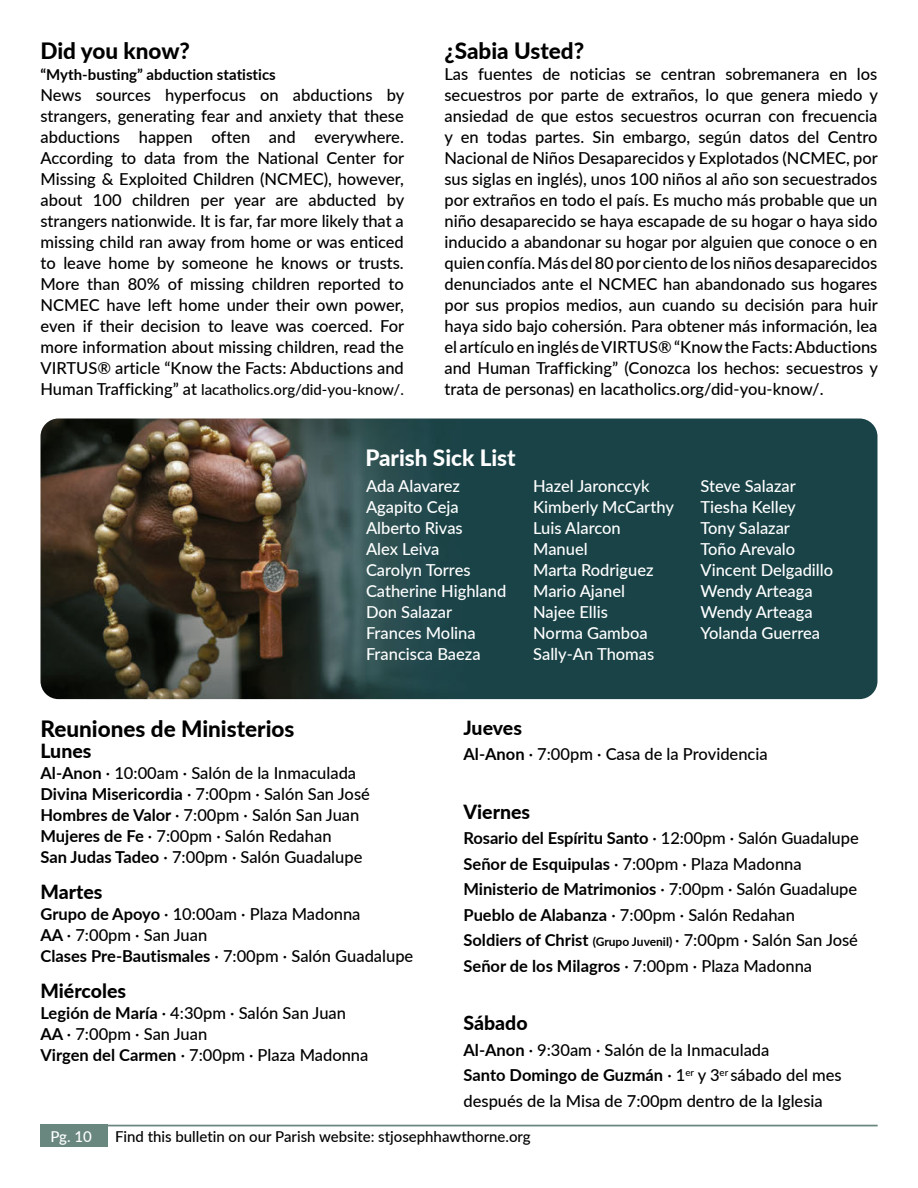
<style>
.page{position:relative;width:918px;height:1188px;background:#fff}
.page>*{position:absolute;margin:0;border:0;box-sizing:border-box;transform-origin:0 0}
.t1{font:800 22.5px "Lato";color:#000}
.t2{font:800 22.5px "Lato";color:#fff}
.t3{font:800 19.5px "Lato";color:#000}
.t4{font:500 16.5px/21px "Grcdqr Lato";color:#000}
.t5{font:500 16.5px/21px "Grcdqr Lato";color:#fff}
.t6{font:700 16.5px "Lato";letter-spacing:-.005em;color:#000}
.t7{font:500 15px "Wmycwp Lato";color:#000}
.t8{font:500 15px "Grcdqr Lato";color:#000}
.t9{font:700 15px "Lato";color:#000}
.t10{font:500 15px "Grcdqr Lato";color:#fff}
.s1{font-size:16.5px}
.s2{font-family:"Lato";font-weight:700}
.s3{font-family:"Grcdqr Lato";font-weight:500}
.s4{font-family:"Lato";font-weight:700;font-size:12px}
</style>
<div class="page">
<div style="left:41px;top:1125px;width:67px;height:22px;background:#69877f"></div>
<hr style="left:108px;top:1125px;width:770px;height:1px;background:#69877f">
<img style="left:41px;top:418px;width:837px;height:281px">
<h1 class="t1" style="left:41px;top:34px;width:151px">Did you know?</h1>
<p class="t9" style="left:41px;top:63px;width:237px">“Myth-busting” abduction statistics</p>
<p class="t4" style="left:41px;top:83px;width:365px;text-align:justify">News sources hyperfocus on abductions by strangers, generating fear and anxiety that these abductions happen often and everywhere.<br>According to data from the National Center for Missing &amp; Exploited Children (NCMEC), however, about 100 children per year are abducted by strangers nationwide. It is far, far more likely that a missing child ran away from home or was enticed to leave home by someone he knows or trusts.<br>More than 80% of missing children reported to NCMEC have left home under their own power, even if their decision to leave was coerced. For more information about missing children, read the VIRTUS® article “Know the Facts: Abductions and</p>
<p class="t8" style="left:41px;top:378px;width:365px"><span class="s1">Human Trafficking” at</span> lacatholics.org/did-you-know/.</p>
<h1 class="t1" style="left:444px;top:34px;width:141px">¿Sabia Usted?</h1>
<p class="t4" style="left:444px;top:62px;width:435px;text-align:justify">Las fuentes de noticias se centran sobremanera en los secuestros por parte de extraños, lo que genera miedo y ansiedad de que estos secuestros ocurran con frecuencia y en todas partes. Sin embargo, según datos del Centro Nacional de Niños Desaparecidos y Explotados (NCMEC, por sus siglas en inglés), unos 100 niños al año son secuestrados por extraños en todo el país. Es mucho más probable que un niño desaparecido se haya escapade de su hogar o haya sido inducido a abandonar su hogar por alguien que conoce o en quien confía. Más del 80 por ciento de los niños desaparecidos denunciados ante el NCMEC han abandonado sus hogares por sus propios medios, aun cuando su decisión para huir haya sido bajo cohersión. Para obtener más información, lea el artículo en inglés de VIRTUS® “Know the Facts: Abductions and Human Trafficking” (Conozca los hechos: secuestros y trata de personas) en lacatholics.org/did-you-know/.</p>
<h1 class="t2" style="left:365px;top:441px;width:152px">Parish Sick List</h1>
<p class="t5" style="left:366px;top:475px;width:142px">Ada Alavarez<br>Agapito Ceja<br>Alberto Rivas<br>Alex Leiva<br>Carolyn Torres<br>Catherine Highland<br>Don Salazar<br>Frances Molina<br>Francisca Baeza</p>
<p class="t5" style="left:533px;top:475px;width:142px">Hazel Jaronccyk<br>Kimberly McCarthy<br>Luis Alarcon<br>Manuel<br>Marta Rodriguez<br>Mario Ajanel<br>Najee Ellis<br>Norma Gamboa<br>Sally-An Thomas</p>
<p class="t5" style="left:700px;top:475px;width:134px">Steve Salazar<br>Tiesha Kelley<br>Tony Salazar<br>Toño Arevalo<br>Vincent Delgadillo<br>Wendy Arteaga<br>Wendy Arteaga<br>Yolanda Guerrea</p>
<h1 class="t1" style="left:41px;top:712px;width:256px">Reuniones de Ministerios</h1>
<p class="t3" style="left:41px;top:737px;width:52px">Lunes</p>
<p class="t4" style="left:41px;top:762px;width:331px"><span class="s2">Al-Anon</span> · 10:00am · Salón de la Inmaculada <span class="s2">Divina Misericordia</span> · 7:00pm · Salón San José <span class="s2">Hombres de Valor</span> · 7:00pm · Salón San Juan <span class="s2">Mujeres de Fe</span> · 7:00pm · Salón Redahan<br><span class="s2">San Judas Tadeo</span> · 7:00pm · Salón Guadalupe</p>
<p class="t3" style="left:41px;top:878px;width:64px">Martes</p>
<p class="t4" style="left:41px;top:903px;width:374px"><span class="s2">Grupo de Apoyo</span> · 10:00am · Plaza Madonna<br><span class="s2">AA</span> · 7:00pm · San Juan<br><span class="s2">Clases Pre-Bautismales</span> · 7:00pm · Salón Guadalupe</p>
<p class="t3" style="left:41px;top:977px;width:87px">Miércoles</p>
<p class="t4" style="left:41px;top:1002px;width:329px"><span class="s2">Legión de María</span> · 4:30pm · Salón San Juan<br><span class="s2">AA</span> · 7:00pm · San Juan<br><span class="s2">Virgen del Carmen</span> · 7:00pm · Plaza Madonna</p>
<p class="t3" style="left:464px;top:713px;width:60px">Jueves</p>
<p class="t4" style="left:464px;top:743px;width:306px"><span class="s2">Al-Anon</span> · 7:00pm · Casa de la Providencia</p>
<p class="t3" style="left:464px;top:797px;width:68px">Viernes</p>
<p class="t6" style="left:464px;top:826px;width:397px">Rosario del Espíritu Santo <span class="s3">· 12:00pm · Salón Guadalupe</span></p>
<p class="t4" style="left:464px;top:853px;width:340px"><span class="s2">Señor de Esquipulas</span> · 7:00pm · Plaza Madonna</p>
<p class="t6" style="left:464px;top:877px;width:395px">Ministerio de Matrimonios <span class="s3">· 7:00pm · Salón Guadalupe</span></p>
<p class="t4" style="left:463px;top:901px;width:396px;line-height:25.5px"><span class="s2">Pueblo de Alabanza</span> · 7:00pm · Salón Redahan<br><span class="s2">Soldiers of Christ</span> <span class="s4">(Grupo Juvenil)</span> · 7:00pm · Salón San José<br><span class="s2">Señor de los Milagros</span> · 7:00pm · Plaza Madonna</p>
<p class="t3" style="left:464px;top:1009px;width:66px">Sábado</p>
<p class="t4" style="left:464px;top:1039px;width:307px"><span class="s2">Al-Anon</span> · 9:30am · Salón de la Inmaculada</p>
<p class="t6" style="left:464px;top:1063px;width:380px">Santo Domingo de Guzmán <span class="s3">· 1</span><sup>er</sup> <span class="s3">y 3</span><sup>er</sup> <span class="s3">sábado del mes</span></p>
<p class="t4" style="left:464px;top:1090px;width:361px">después de la Misa de 7:00pm dentro de la Iglesia</p>
<p class="t10" style="left:51px;top:1126px;width:43px">Pg. 10</p>
<p class="t7" style="left:115px;top:1126px;width:417px">Find this bulletin on our Parish website: stjosephhawthorne.org</p>
</div>
